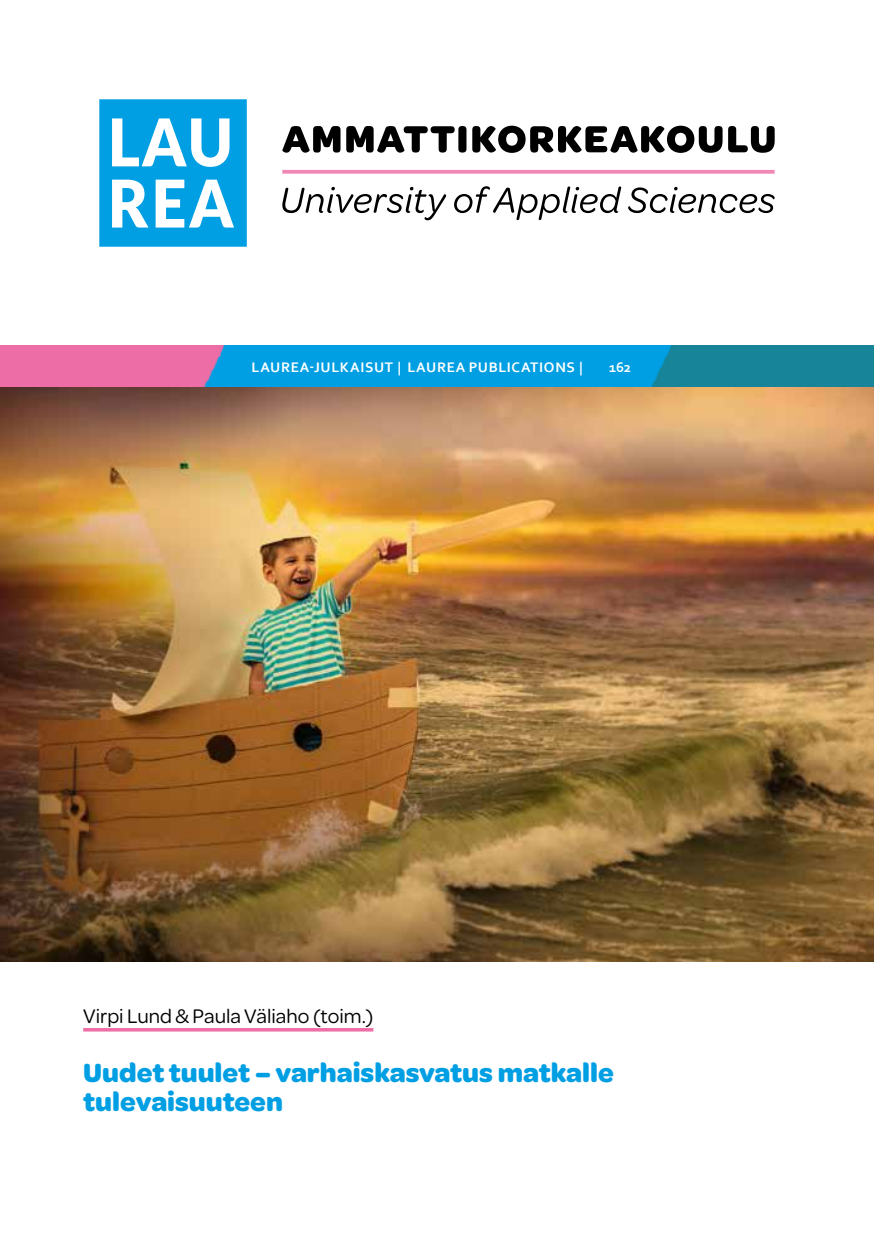
<style>
.page{position:relative;width:874px;height:1241px;background:#fff}
.page>*{position:absolute;margin:0;border:0;box-sizing:border-box;transform-origin:0 0}
.otsikko{font:700 28px/29.8px "Omnes";color:#009fe3}
.t1{font:21px "Omnes";color:#000}
.leipis{font:700 14.53px "Corbel";letter-spacing:.05em;color:#fff}
</style>
<div class="page">
<img style="left:0;top:345px;width:873px;height:615px">
<div style="left:99px;top:99px;width:148px;height:148px;background:#009fe3"></div>
<svg style="left:112px;top:118px;width:117px;height:49px"></svg>
<svg style="left:112px;top:180px;width:36px;height:47px"></svg>
<svg style="left:155px;top:180px;width:79px;height:47px"></svg>
<svg style="left:282px;top:186px;width:492px;height:34px"></svg>
<svg style="left:282px;top:126px;width:492px;height:27px"></svg>
<svg style="left:282px;top:170px;width:492px;height:4px;background:#f191bb"></svg>
<svg style="left:83px;top:1028px;width:290px;height:3px"></svg>
<p class="leipis" style="left:251px;top:358px;width:333px">LAUREA-JULKAISUT | LAUREA PUBLICATIONS |</p>
<p class="leipis" style="left:608px;top:358px;width:24px">162</p>
<p class="t1" style="left:83px;top:1001px;width:291px">Virpi Lund &amp; Paula Väliaho (toim.)</p>
<h1 class="otsikko" style="left:83px;top:1055px;width:532px">Uudet tuulet – varhaiskasvatus matkalle tulevaisuuteen</h1>
</div>
